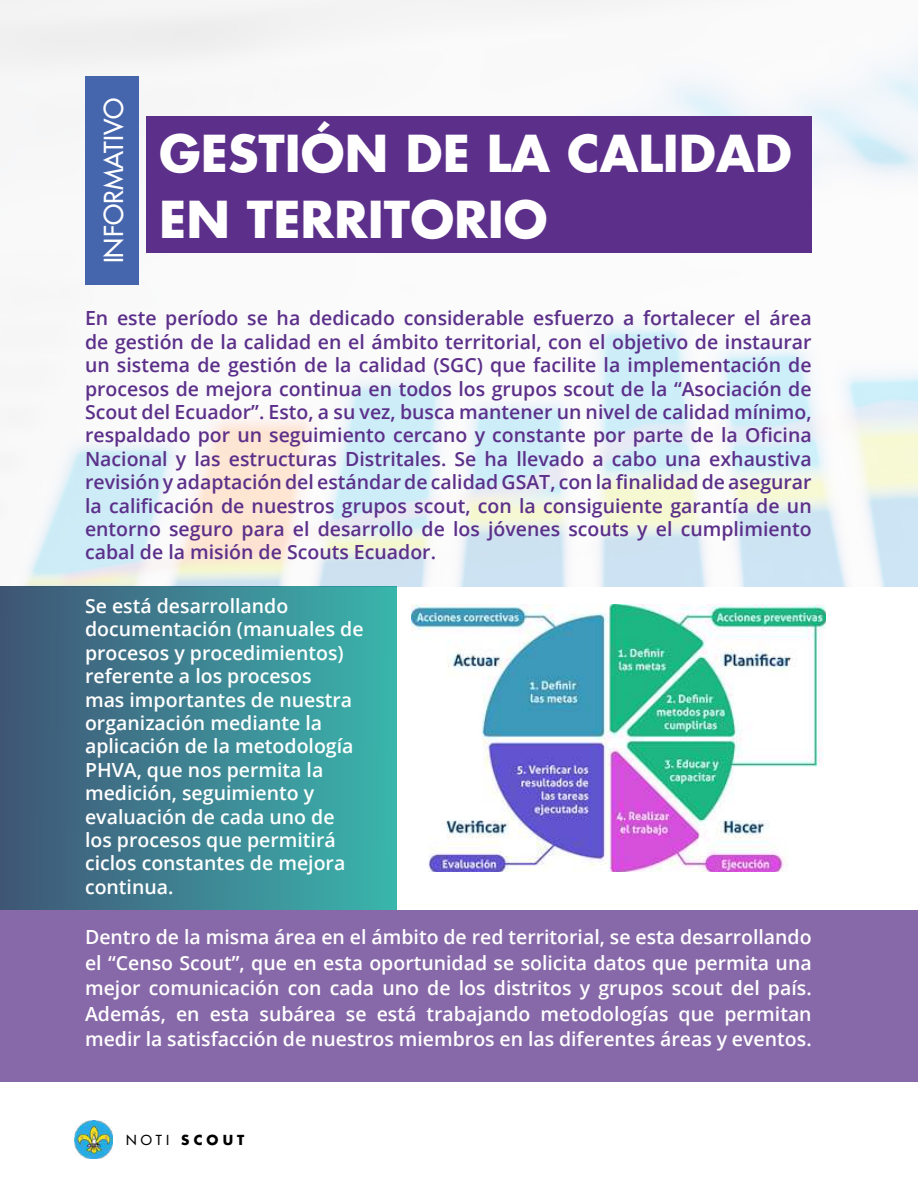
<style>
.page{position:relative;width:918px;height:1188px;background:#fff}
.page>*{position:absolute;margin:0;border:0;box-sizing:border-box;transform-origin:0 0}
.t1{font:700 49.5px/66px "Futura";color:#fff}
.t2{font:25.5px "Futura";color:#fff}
.t3{font:600 19.5px/23.4px "Open Sans";color:#5c308a;text-align:justify}
.t4{font:600 19.5px/23.4px "Open Sans";color:#fff}
.t5{font:700 13.5px "Futura";letter-spacing:.3em;color:#000}
.s1{font-weight:400}
</style>
<div class="page">
<img style="left:74px;top:1120px;width:39px;height:38px">
<img style="left:0;top:0;width:910px;height:587px">
<div style="left:0;top:587px;width:397px;height:323px;background:linear-gradient(to right,#405576,#3bb5ad)"></div>
<div style="left:0;top:910px;width:918px;height:172px;background:#8768a9"></div>
<div style="left:146px;top:117px;width:666px;height:136px;background:#5c308a"></div>
<div style="left:85px;top:77px;width:54px;height:208px;background:#4565ad"></div>
<img style="left:411px;top:605px;width:415px;height:267px">
<svg style="left:910px;top:49px;width:8px;height:538px"></svg>
<h2 class="t2" style="left:98px;top:263px;width:167px;rotate:-90deg">INFORMATIVO</h2>
<h1 class="t1" style="left:159px;top:119px;width:634px">GESTIÓN DE LA CALIDAD<br>EN TERRITORIO</h1>
<p class="t3" style="left:85px;top:306px;width:728px">En este período se ha dedicado considerable esfuerzo a fortalecer el área de gestión de la calidad en el ámbito territorial, con el objetivo de instaurar un sistema de gestión de la calidad (SGC) que facilite la implementación de procesos de mejora continua en todos los grupos scout de la “Asociación de Scout del Ecuador”. Esto, a su vez, busca mantener un nivel de calidad mínimo, respaldado por un seguimiento cercano y constante por parte de la Oficina Nacional y las estructuras Distritales. Se ha llevado a cabo una exhaustiva revisión y adaptación del estándar de calidad GSAT, con la finalidad de asegurar la calificación de nuestros grupos scout, con la consiguiente garantía de un entorno seguro para el desarrollo de los jóvenes scouts y el cumplimiento cabal de la misión de Scouts Ecuador.</p>
<p class="t4" style="left:85px;top:594px;width:280px">Se está desarrollando documentación (manuales de procesos y procedimientos) referente a los procesos<br>mas importantes de nuestra organización mediante la aplicación de la metodología<br>PHVA, que nos permita la medición, seguimiento y evaluación de cada uno de los procesos que permitirá ciclos constantes de mejora continua.</p>
<p class="t4" style="left:85px;top:924px;width:728px;line-height:25.5px;text-align:justify">Dentro de la misma área en el ámbito de red territorial, se esta desarrollando el “Censo Scout”, que en esta oportunidad se solicita datos que permita una mejor comunicación con cada uno de los distritos y grupos scout del país.<br>Además, en esta subárea se está trabajando metodologías que permitan medir la satisfacción de nuestros miembros en las diferentes áreas y eventos.</p>
<p class="t5" style="left:126px;top:1131px;width:120px"><span class="s1">NOTI</span> SCOUT</p>
</div>
